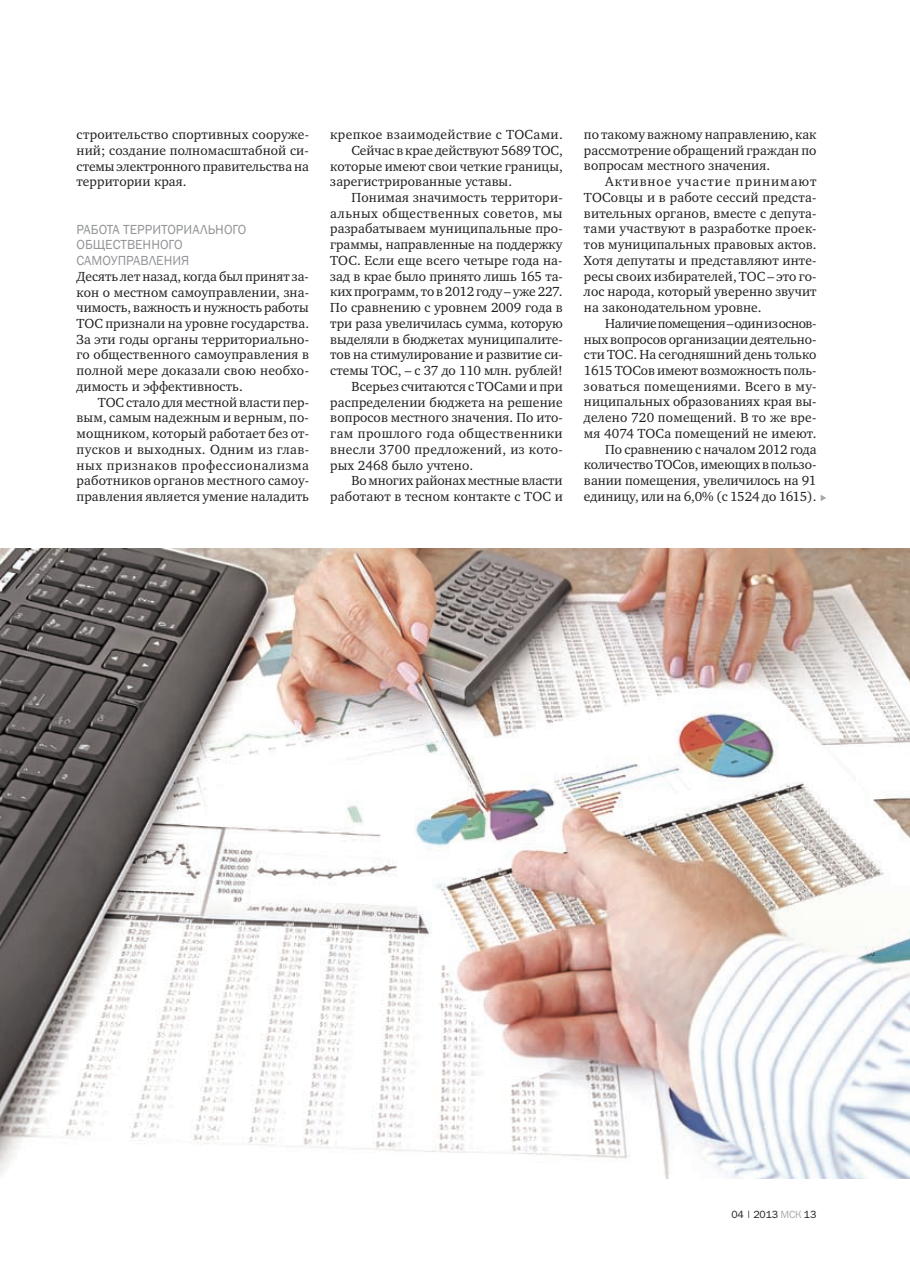
<style>
.page{position:relative;width:910px;height:1268px;background:#fff}
.page>*{position:absolute;margin:0;border:0;box-sizing:border-box;transform-origin:0 0}
.t1{font:13.5px/15.8px "Charter ITCC";letter-spacing:.005em;color:#231f20;text-align:justify}
.t2{font:13.5px "Charter ITCC";letter-spacing:.035em;color:#231f20}
.t3{font:13.5px/15.8px "Franklin Gothic";color:#939598}
.t4{font:13.5px "Charter ITCC";letter-spacing:.025em;color:#231f20}
.t5{font:13.5px "Charter ITCC";letter-spacing:.03em;color:#231f20}
.t6{font:10.5px "Franklin Gothic Book C";letter-spacing:-.015em;color:#231f20}
.s1{color:#a8a9ad}
</style>
<div class="page">
<img style="left:0;top:548px;width:910px;height:629px">
<svg style="left:821px;top:495px;width:5px;height:6px"></svg>
<p class="t1" style="left:77px;top:127px;width:234px">строительство спортивных сооруже&shy;ний; создание полномасштабной си&shy;стемы электронного правительства на территории края.</p>
<p class="t3" style="left:77px;top:221px;width:171px">Работа территориального общественного самоуправления</p>
<p class="t1" style="left:77px;top:268px;width:234px">Десять лет назад, когда был принят за&shy;кон о местном самоуправлении, зна&shy;чимость, важность и нужность работы ТОС признали на уровне государства.<br>За эти годы органы территориально&shy;го общественного самоуправления в полной мере доказали свою необхо&shy;димость и эффективность.</p>
<p class="t1" style="left:77px;top:394px;width:234px;text-indent:21px">ТОС стало для местной власти пер&shy;вым, самым надежным и верным, по&shy;мощником, который работает без от&shy;пусков и выходных. Одним из глав&shy;ных признаков профессионализма работников органов местного самоу&shy;правления является умение наладить</p>
<p class="t4" style="left:330px;top:127px;width:234px">крепкое взаимодействие с ТОСами.</p>
<p class="t1" style="left:352px;top:142px;width:213px">Сейчас в крае действуют 5689 ТОС,</p>
<p class="t1" style="left:330px;top:158px;width:234px">которые имеют свои четкие границы,</p>
<p class="t1" style="left:330px;top:174px;width:183px">зарегистрированные уставы.</p>
<p class="t1" style="left:352px;top:190px;width:213px">Понимая значимость территори-</p>
<p class="t2" style="left:330px;top:206px;width:234px">альных общественных советов, мы</p>
<p class="t1" style="left:330px;top:221px;width:234px">разрабатываем муниципальные про-</p>
<p class="t1" style="left:330px;top:237px;width:234px">граммы, направленные на поддержку</p>
<p class="t1" style="left:330px;top:252px;width:234px">ТОС. Если еще всего четыре года на-</p>
<p class="t1" style="left:330px;top:268px;width:234px">зад в крае было принято лишь 165 та-</p>
<p class="t1" style="left:330px;top:284px;width:234px">ких программ, то в 2012 году – уже 227.</p>
<p class="t1" style="left:330px;top:300px;width:234px">По сравнению с уровнем 2009 года в</p>
<p class="t1" style="left:330px;top:315px;width:234px">три раза увеличилась сумма, которую</p>
<p class="t1" style="left:330px;top:331px;width:234px">выделяли в бюджетах муниципалите-</p>
<p class="t1" style="left:330px;top:347px;width:234px">тов на стимулирование и развитие си-</p>
<p class="t1" style="left:330px;top:363px;width:234px">стемы ТОС, – с 37 до 110 млн. рублей!</p>
<p class="t1" style="left:352px;top:378px;width:213px">Всерьез считаются с ТОСами и при</p>
<p class="t1" style="left:330px;top:394px;width:234px">распределении бюджета на решение</p>
<p class="t1" style="left:330px;top:410px;width:234px">вопросов местного значения. По ито-</p>
<p class="t2" style="left:330px;top:426px;width:234px">гам прошлого года общественники</p>
<p class="t5" style="left:330px;top:441px;width:234px">внесли 3700 предложений, из кото-</p>
<p class="t1" style="left:330px;top:457px;width:144px">рых 2468 было учтено.</p>
<p class="t1" style="left:352px;top:473px;width:213px">Во многих районах местные власти</p>
<p class="t1" style="left:330px;top:488px;width:234px">работают в тесном контакте с ТОС и</p>
<p class="t1" style="left:584px;top:127px;width:234px">по такому важному направлению, как рассмотрение обращений граждан по вопросам местного значения.</p>
<p class="t1" style="left:584px;top:174px;width:234px;text-indent:21px">Активное участие принимают ТОСовцы и в работе сессий предста&shy;вительных органов, вместе с депута&shy;тами участвуют в разработке проек&shy;тов муниципальных правовых актов.<br>Хотя депутаты и представляют инте&shy;ресы своих избирателей, ТОС – это го&shy;лос народа, который уверенно звучит на законодательном уровне.</p>
<p class="t1" style="left:584px;top:315px;width:234px;text-align:right">Наличие помещения – один из основ&shy;ных вопросов организации деятельно&shy;сти ТОС. На сегодняшний день только 1615 ТОСов имеют возможность поль&shy;зоваться помещениями. Всего в му&shy;ниципальных образованиях края вы&shy;делено 720 помещений. В то же вре&shy;мя 4074 ТОСа помещений не имеют.<br>По сравнению с началом 2012 года количество ТОСов, имеющих в пользо&shy;вании помещения, увеличилось на 91 единицу, или на 6,0% (с 1524 до 1615).</p>
<p class="t6" style="left:731px;top:1208px;width:86px">04 | 2013 <span class="s1">МСК</span> 13</p>
</div>
